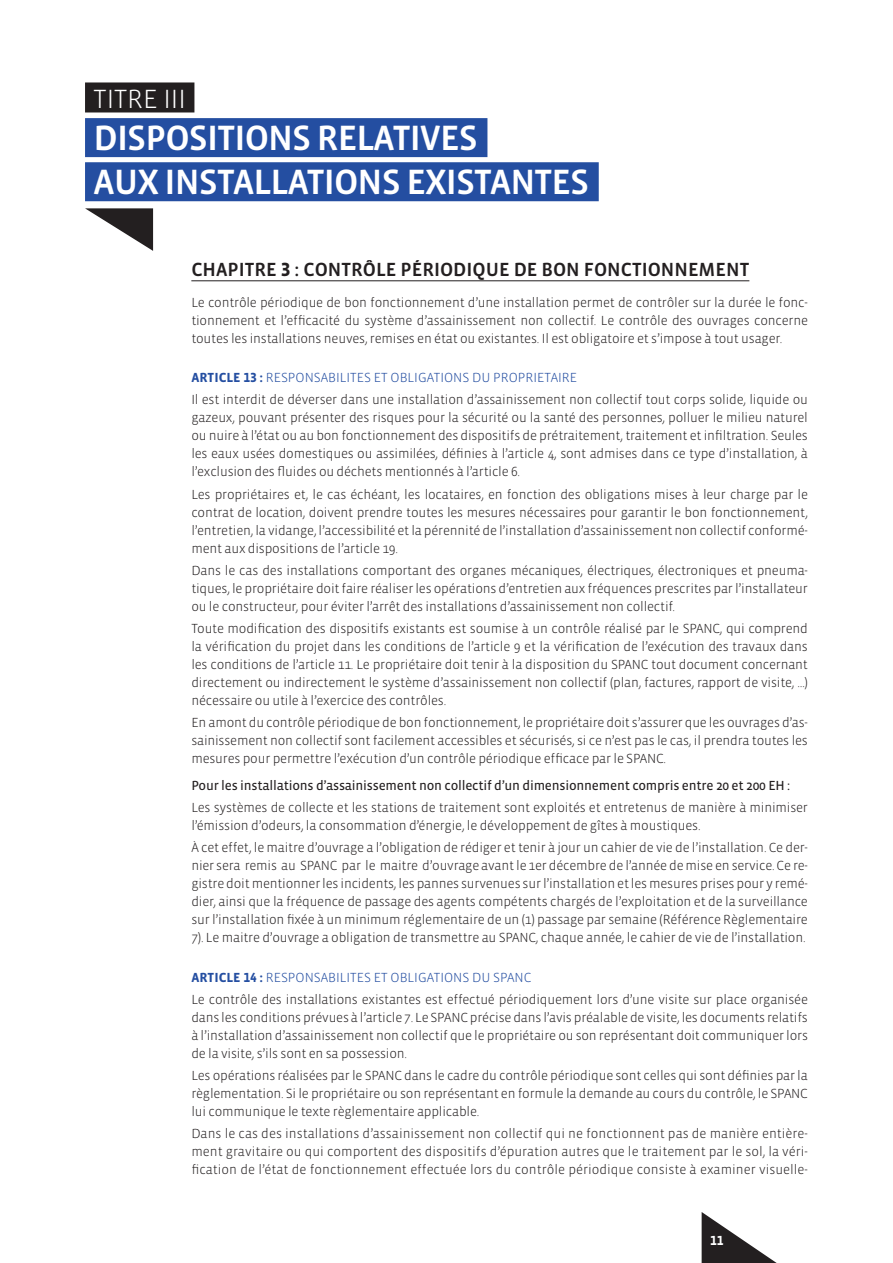
<style>
.page{position:relative;width:893px;height:1263px;background:#fff}
.page>*{position:absolute;margin:0;border:0;box-sizing:border-box;transform-origin:0 0}
.t1{font:500 36px/44.1px "Vista Sans OT";letter-spacing:-.025em;color:#fff}
.t2{font:300 27px "Vista Sans OT";color:#fff}
.t3{font:500 19.5px "Vista Sans OT";color:#231f20}
.t4{font:300 13.5px/18px "Vista Sans OT";letter-spacing:-.015em;color:#231f20;text-align:justify}
.t5{font:13.5px "Vista Sans OT";letter-spacing:-.015em;color:#231f20}
.t6{font:700 13.5px "Vista Sans OT";color:#244ea1}
.t7{font:700 13.5px "Vista Sans OT";color:#fff}
.s1{font-family:"Vista Sans Alt";font-weight:700}
.s2{font-family:"Vista Sans Alt";font-weight:700;color:#244ea1}
.s3{font-weight:700;color:#244ea1}
.s4{color:#244ea1}
</style>
<div class="page">
<svg style="left:702px;top:1212px;width:75px;height:51px"></svg>
<div style="left:85px;top:82px;width:109px;height:30px;background:#231f20"></div>
<div style="left:85px;top:118px;width:402px;height:39px;background:#244ea1"></div>
<div style="left:85px;top:162px;width:514px;height:39px;background:#244ea1"></div>
<hr style="left:191px;top:280px;width:558px;height:1px;background:#231f20">
<svg style="left:85px;top:208px;width:68px;height:43px"></svg>
<h2 class="t2" style="left:94px;top:85px;width:94px">TITRE III</h2>
<h1 class="t1" style="left:94px;top:117px;width:497px">DISPOSITIONS RELATIVES<br>AUX INSTALLATIONS EXISTANTES</h1>
<h3 class="t3" style="left:191px;top:260px;width:559px">CHAPITRE <span class="s1">3</span> : CONTRÔLE PÉRIODIQUE DE BON FONCTIONNEMENT</h3>
<p class="t4" style="left:191px;top:294px;width:618px">Le contrôle périodique de bon fonctionnement d’une installation permet de contrôler sur la durée le fonc&shy;tionnement et l’efficacité du système d’assainissement non collectif. Le contrôle des ouvrages concerne toutes les installations neuves, remises en état ou existantes. Il est obligatoire et s’impose à tout usager.</p>
<p class="t6" style="left:191px;top:371px;width:24px">ARTICLE</p>
<p class="t4" style="left:191px;top:367px;width:618px;line-height:22.2px;text-indent:52px"><span class="s2">13</span> <span class="s3">:</span> <span class="s4">RESPONSABILITES ET OBLIGATIONS DU PROPRIETAIRE<br></span>Il est interdit de déverser dans une installation d’assainissement non collectif tout corps solide, liquide ou</p>
<p class="t4" style="left:191px;top:409px;width:618px">gazeux, pouvant présenter des risques pour la sécurité ou la santé des personnes, polluer le milieu naturel ou nuire à l’état ou au bon fonctionnement des dispositifs de prétraitement, traitement et infiltration. Seules les eaux usées domestiques ou assimilées, définies à l’article 4, sont admises dans ce type d’installation, à l’exclusion des fluides ou déchets mentionnés à l’article 6.</p>
<p class="t4" style="left:191px;top:485px;width:618px">Les propriétaires et, le cas échéant, les locataires, en fonction des obligations mises à leur charge par le contrat de location, doivent prendre toutes les mesures nécessaires pour garantir le bon fonctionnement, l’entretien, la vidange, l’accessibilité et la pérennité de l’installation d’assainissement non collectif conformé&shy;ment aux dispositions de l’article 19.</p>
<p class="t4" style="left:191px;top:562px;width:618px">Dans le cas des installations comportant des organes mécaniques, électriques, électroniques et pneuma&shy;tiques, le propriétaire doit faire réaliser les opérations d’entretien aux fréquences prescrites par l’installateur ou le constructeur, pour éviter l’arrêt des installations d’assainissement non collectif.</p>
<p class="t4" style="left:191px;top:620px;width:618px">Toute modification des dispositifs existants est soumise à un contrôle réalisé par le SPANC, qui comprend la vérification du projet dans les conditions de l’article 9 et la vérification de l’exécution des travaux dans les conditions de l’article 11. Le propriétaire doit tenir à la disposition du SPANC tout document concernant directement ou indirectement le système d’assainissement non collectif (plan, factures, rapport de visite, …) nécessaire ou utile à l’exercice des contrôles.</p>
<p class="t4" style="left:191px;top:714px;width:618px">En amont du contrôle périodique de bon fonctionnement, le propriétaire doit s’assurer que les ouvrages d’as&shy;sainissement non collectif sont facilement accessibles et sécurisés, si ce n’est pas le cas, il prendra toutes les mesures pour permettre l’exécution d’un contrôle périodique efficace par le SPANC.</p>
<p class="t5" style="left:191px;top:778px;width:600px">Pour les installations d’assainissement non collectif d’un dimensionnement compris entre 20 et 200 EH :</p>
<p class="t4" style="left:191px;top:799px;width:618px">Les systèmes de collecte et les stations de traitement sont exploités et entretenus de manière à minimiser l’émission d’odeurs, la consommation d’énergie, le développement de gîtes à moustiques.</p>
<p class="t4" style="left:191px;top:839px;width:618px">À cet effet, le maitre d’ouvrage a l’obligation de rédiger et tenir à jour un cahier de vie de l’installation. Ce der&shy;nier sera remis au SPANC par le maitre d’ouvrage avant le 1er décembre de l’année de mise en service. Ce re&shy;gistre doit mentionner les incidents, les pannes survenues sur l’installation et les mesures prises pour y remé&shy;dier, ainsi que la fréquence de passage des agents compétents chargés de l’exploitation et de la surveillance sur l’installation fixée à un minimum réglementaire de un (1) passage par semaine (Référence Règlementaire 7). Le maitre d’ouvrage a obligation de transmettre au SPANC, chaque année, le cahier de vie de l’installation.</p>
<p class="t4" style="left:191px;top:966px;width:618px;line-height:22.2px"><span class="s3">ARTICLE</span> <span class="s2">14</span> <span class="s3">:</span> <span class="s4">RESPONSABILITES ET OBLIGATIONS DU SPANC<br></span>Le contrôle des installations existantes est effectué périodiquement lors d’une visite sur place organisée</p>
<p class="t4" style="left:191px;top:1009px;width:618px">dans les conditions prévues à l’article 7. Le SPANC précise dans l’avis préalable de visite, les documents relatifs à l’installation d’assainissement non collectif que le propriétaire ou son représentant doit communiquer lors de la visite, s’ils sont en sa possession.</p>
<p class="t4" style="left:191px;top:1067px;width:618px">Les opérations réalisées par le SPANC dans le cadre du contrôle périodique sont celles qui sont définies par la règlementation. Si le propriétaire ou son représentant en formule la demande au cours du contrôle, le SPANC lui communique le texte règlementaire applicable.</p>
<p class="t4" style="left:191px;top:1125px;width:618px">Dans le cas des installations d’assainissement non collectif qui ne fonctionnent pas de manière entière&shy;ment gravitaire ou qui comportent des dispositifs d’épuration autres que le traitement par le sol, la véri&shy;fication de l’état de fonctionnement effectuée lors du contrôle périodique consiste à examiner visuelle-</p>
<p class="t7" style="left:710px;top:1233px;width:15px">11</p>
</div>
